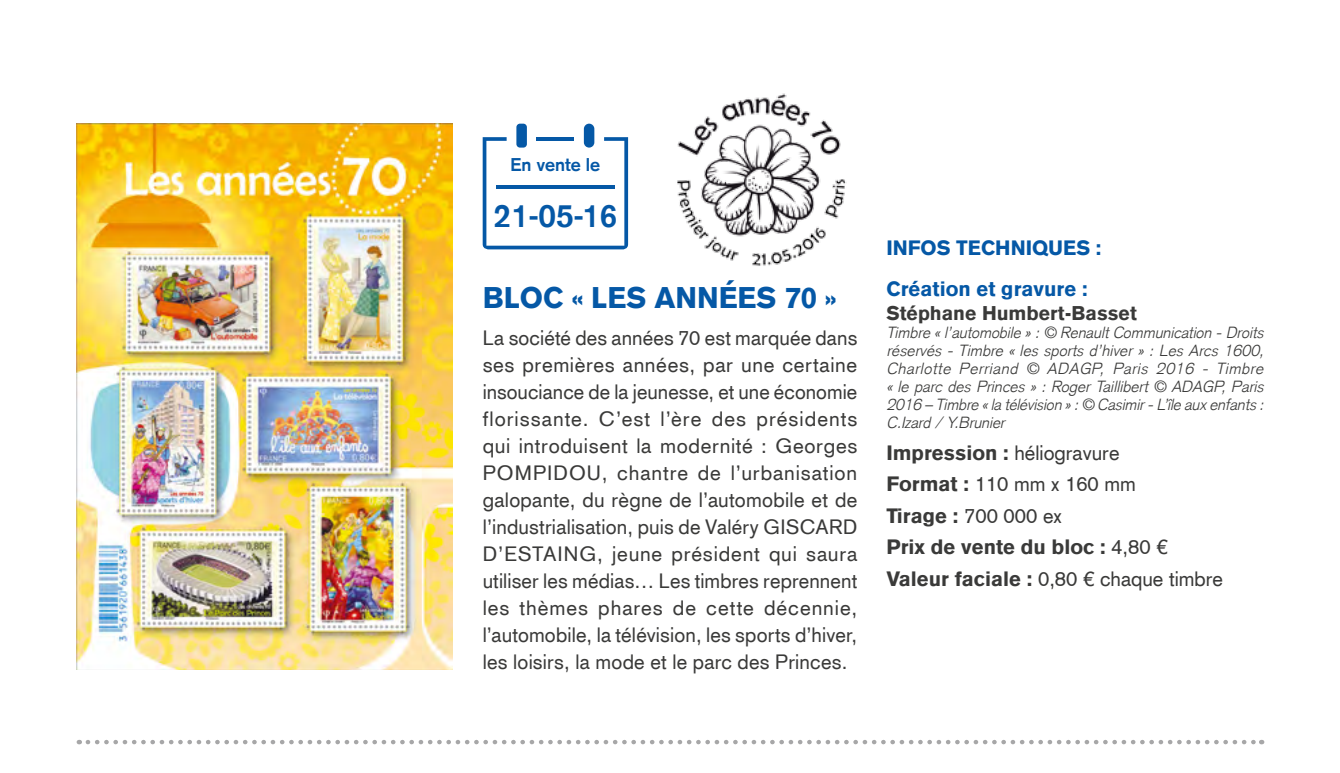
<style>
.page{position:relative;width:1340px;height:773px;background:#fff}
.page>*{position:absolute;margin:0;border:0;box-sizing:border-box;transform-origin:0 0}
.t1{font:700 31.5px "Akzidenz Grotesk CE";color:#0558a6}
.t2{font:900 29.25px "Akzidenz Grotesk CE";color:#0558a6}
.t3{font:20.25px/27px "Akzidenz Grotesk";letter-spacing:.005em;color:#3a3a39}
.t4{font:900 20.25px/40.5px "Akzidenz Grotesk CE";color:#0558a6}
.t5{font:900 20.25px "Akzidenz Grotesk CE";color:#3a3a39}
.t6{font:900 19.35px "Akzidenz Grotesk CE";color:#3a3a39}
.t7{font:700 18px "Akzidenz Grotesk CE";color:#0558a6}
.t8{font:italic 300 15.75px/18px "Akzidenz Grotesk";letter-spacing:-.005em;color:#3a3a39;text-align:justify}
.s1{font-family:"Akzidenz Grotesk CE";font-weight:900}
.s2{font-family:"Akzidenz Grotesk";font-weight:400}
</style>
<div class="page">
<img style="left:77px;top:124px;width:375px;height:545px">
<img style="left:677px;top:93px;width:170px;height:173px">
<svg style="left:88px;top:740px;width:1174px;height:4px"></svg>
<div style="left:584px;top:124px;width:10px;height:24px;background:#0558a6;border-radius:5px"></div>
<div style="left:516px;top:124px;width:11px;height:24px;background:#0558a6;border-radius:4px"></div>
<svg style="left:482px;top:137px;width:146px;height:112px"></svg>
<p class="t7" style="left:510px;top:154px;width:91px">En vente le</p>
<h1 class="t1" style="left:493px;top:196px;width:125px">21-05-16</h1>
<h2 class="t2" style="left:482px;top:279px;width:355px">BLOC « LES ANNÉES 70 »</h2>
<p class="t3" style="left:482px;top:324px;width:376px;text-align:justify">La société des années 70 est marquée dans ses premières années, par une certaine insouciance de la jeunesse, et une économie florissante. C’est l’ère des présidents qui introduisent la modernité : Georges POMPIDOU, chantre de l’urbanisation galopante, du règne de l’automobile et de l’industrialisation, puis de Valéry GISCARD D’ESTAING, jeune président qui saura utiliser les médias… Les timbres reprennent les thèmes phares de cette décennie, l’automobile, la télévision, les sports d’hiver, les loisirs, la mode et le parc des Princes.</p>
<p class="t4" style="left:886px;top:228px;width:216px">INFOS TECHNIQUES :<br>Création et gravure :</p>
<p class="t6" style="left:886px;top:301px;width:252px">Stéphane Humbert-Basset</p>
<p class="t8" style="left:886px;top:324px;width:379px">Timbre « l’automobile » : © Renault Communication - Droits réservés - Timbre « les sports d’hiver » : Les Arcs 1600, Charlotte Perriand © ADAGP, Paris 2016 - Timbre « le parc des Princes » : Roger Taillibert © ADAGP, Paris 2016 – Timbre « la télévision » : © Casimir - L’île aux enfants :<br>C.Izard / Y.Brunier</p>
<p class="t3" style="left:886px;top:437px;width:251px;line-height:31.5px"><span class="s1">Impression :</span> héliogravure<br><span class="s1">Format :</span> 110 mm x 160 mm<br><span class="s1">Tirage :</span> 700 000 ex</p>
<p class="t5" style="left:886px;top:534px;width:283px">Prix de vente du bloc : <span class="s2">4,80 €</span></p>
<p class="t3" style="left:886px;top:565px;width:338px"><span class="s1">Valeur faciale :</span> 0,80 € chaque timbre</p>
</div>
